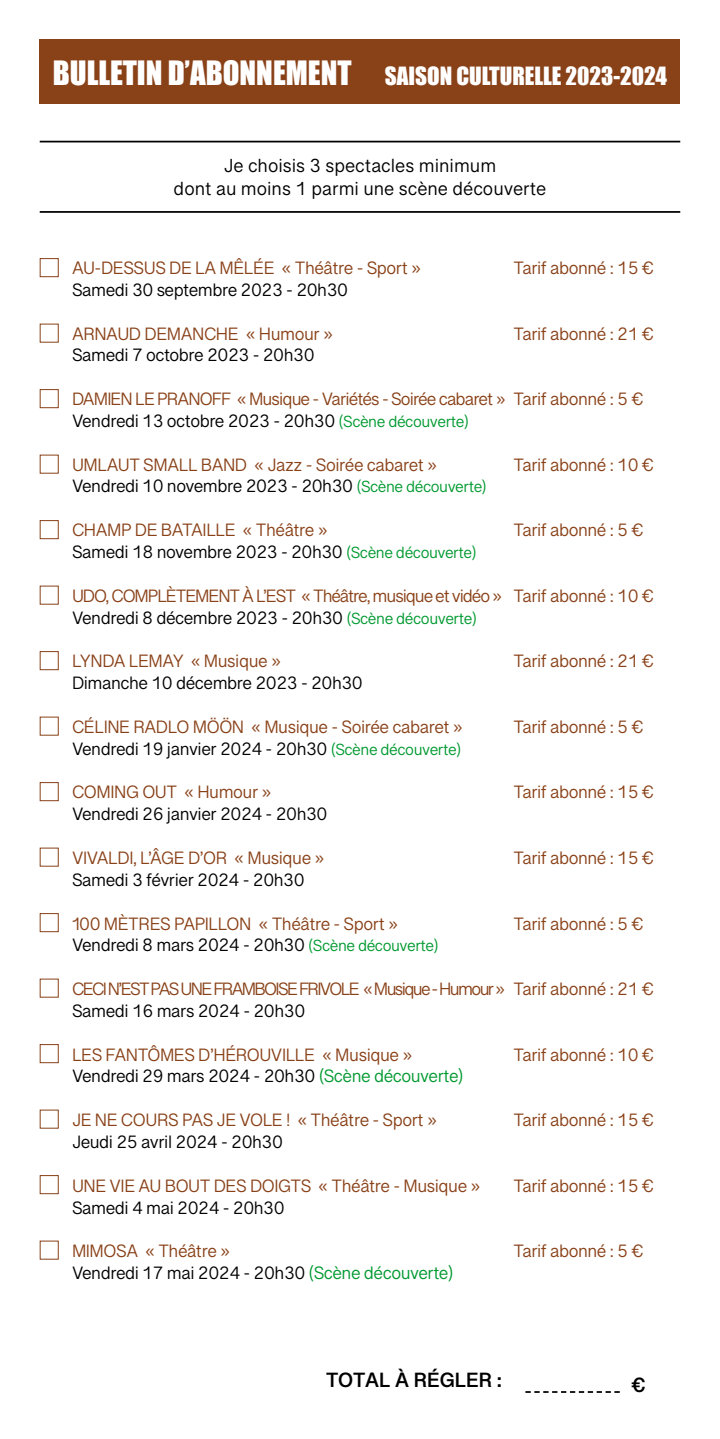
<style>
.page{position:relative;width:720px;height:1439px;background:#fff}
.page>*{position:absolute;margin:0;border:0;box-sizing:border-box;transform-origin:0 0}
.t1{font:23.1px "Impact";color:#fff}
.t2{font:700 21px "Grantha Sangam MN";color:#000}
.t3{font:19.25px/23.1px "Grantha Sangam MN";color:#000;text-align:center}
.t4{font:18.2px "Grantha Sangam MN";letter-spacing:-.025em;color:#894118}
.t5{font:18.2px "Grantha Sangam MN";letter-spacing:-.025em;color:#000}
.t6{font:18.2px/21.9px "Grantha Sangam MN";letter-spacing:-.05em;color:#894118}
.t7{font:18.2px/21.9px "Grantha Sangam MN";letter-spacing:-.06em;color:#894118}
.t8{font:18.2px "Grantha Sangam MN";letter-spacing:-.09em;color:#894118}
.s1{font-size:30.8px}
.s2{color:#000}
.s3{font-size:16.45px;color:#009930}
.s4{color:#009930}
</style>
<div class="page">
<div style="left:40px;top:40px;width:640px;height:64px;background:#894118"></div>
<svg style="left:525px;top:1391px;width:94px;height:1px"></svg>
<hr style="left:40px;top:211px;width:640px;height:2px;background:#000">
<hr style="left:40px;top:141px;width:640px;height:1px;background:#000">
<div style="left:40px;top:258px;width:19px;height:19px;border:1px solid #894118"></div>
<div style="left:40px;top:324px;width:19px;height:19px;border:1px solid #894118"></div>
<div style="left:40px;top:389px;width:19px;height:19px;border:1px solid #894118"></div>
<div style="left:40px;top:455px;width:19px;height:18px;border:1px solid #894118"></div>
<div style="left:40px;top:520px;width:19px;height:19px;border:1px solid #894118"></div>
<div style="left:40px;top:585px;width:19px;height:19px;border:1px solid #894118"></div>
<div style="left:40px;top:651px;width:19px;height:19px;border:1px solid #894118"></div>
<div style="left:40px;top:716px;width:19px;height:19px;border:1px solid #894118"></div>
<div style="left:40px;top:782px;width:19px;height:19px;border:1px solid #894118"></div>
<div style="left:40px;top:847px;width:19px;height:19px;border:1px solid #894118"></div>
<div style="left:40px;top:913px;width:19px;height:19px;border:1px solid #894118"></div>
<div style="left:40px;top:978px;width:19px;height:19px;border:1px solid #894118"></div>
<div style="left:40px;top:1044px;width:19px;height:19px;border:1px solid #894118"></div>
<div style="left:40px;top:1109px;width:19px;height:19px;border:1px solid #894118"></div>
<div style="left:40px;top:1175px;width:19px;height:19px;border:1px solid #894118"></div>
<div style="left:40px;top:1240px;width:19px;height:19px;border:1px solid #894118"></div>
<p class="t1" style="left:53px;top:58px;width:615px"><span class="s1">BULLETIN D’ABONNEMENT</span> SAISON CULTURELLE 2023-2024</p>
<p class="t3" style="left:173px;top:154px;width:374px">Je choisis 3 spectacles minimum<br>dont au moins 1 parmi une scène découverte</p>
<p class="t4" style="left:72px;top:257px;width:350px">AU-DESSUS DE LA MÊLÉE « Théâtre - Sport »</p>
<p class="t4" style="left:513px;top:257px;width:142px">Tarif abonné : 15 €</p>
<p class="t5" style="left:72px;top:279px;width:277px">Samedi 30 septembre 2023 - 20h30</p>
<p class="t4" style="left:72px;top:323px;width:262px">ARNAUD DEMANCHE « Humour »</p>
<p class="t4" style="left:513px;top:323px;width:142px">Tarif abonné : 21 €</p>
<p class="t5" style="left:72px;top:344px;width:244px">Samedi 7 octobre 2023 - 20h30</p>
<p class="t6" style="left:72px;top:388px;width:572px">DAMIEN LE PRANOFF « Musique - Variétés - Soirée cabaret » Tarif abonné : 5 €<br><span class="s2">Vendredi 13 octobre 2023 - 20h30</span> <span class="s3">(Scène découverte)</span></p>
<p class="t4" style="left:72px;top:454px;width:366px">UMLAUT SMALL BAND « Jazz - Soirée cabaret »</p>
<p class="t4" style="left:513px;top:454px;width:142px">Tarif abonné : 10 €</p>
<p class="t5" style="left:72px;top:475px;width:416px">Vendredi 10 novembre 2023 - 20h30 <span class="s3">(Scène découverte)</span></p>
<p class="t4" style="left:72px;top:519px;width:257px">CHAMP DE BATAILLE « Théâtre »</p>
<p class="t4" style="left:513px;top:519px;width:131px">Tarif abonné : 5 €</p>
<p class="t5" style="left:72px;top:541px;width:406px">Samedi 18 novembre 2023 - 20h30 <span class="s3">(Scène découverte)</span></p>
<p class="t7" style="left:72px;top:584px;width:583px">UDO, COMPLÈTEMENT À L’EST « Théâtre, musique et vidéo » Tarif abonné : 10 €<br><span class="s2">Vendredi 8 décembre 2023 - 20h30</span> <span class="s3">(Scène découverte)</span></p>
<p class="t4" style="left:72px;top:650px;width:210px">LYNDA LEMAY « Musique »</p>
<p class="t4" style="left:513px;top:650px;width:142px">Tarif abonné : 21 €</p>
<p class="t5" style="left:72px;top:672px;width:292px">Dimanche 10 décembre 2023 - 20h30</p>
<p class="t4" style="left:72px;top:716px;width:392px">CÉLINE RADLO MÖÖN « Musique - Soirée cabaret »</p>
<p class="t4" style="left:513px;top:716px;width:131px">Tarif abonné : 5 €</p>
<p class="t5" style="left:72px;top:738px;width:390px">Vendredi 19 janvier 2024 - 20h30 <span class="s3">(Scène découverte)</span></p>
<p class="t4" style="left:72px;top:781px;width:201px">COMING OUT « Humour »</p>
<p class="t4" style="left:513px;top:781px;width:142px">Tarif abonné : 15 €</p>
<p class="t5" style="left:72px;top:803px;width:257px">Vendredi 26 janvier 2024 - 20h30</p>
<p class="t4" style="left:72px;top:847px;width:254px">VIVALDI, L’ÂGE D’OR « Musique »</p>
<p class="t4" style="left:513px;top:847px;width:142px">Tarif abonné : 15 €</p>
<p class="t5" style="left:72px;top:869px;width:234px">Samedi 3 février 2024 - 20h30</p>
<p class="t4" style="left:72px;top:912px;width:327px">100 MÈTRES PAPILLON « Théâtre - Sport »</p>
<p class="t4" style="left:513px;top:912px;width:131px">Tarif abonné : 5 €</p>
<p class="t5" style="left:72px;top:934px;width:368px">Vendredi 8 mars 2024 - 20h30 <span class="s3">(Scène découverte)</span></p>
<p class="t8" style="left:72px;top:978px;width:583px">CECIN’EST PAS UNE FRAMBOISE FRIVOLE « Musique - Humour » Tarif abonné : 21 €</p>
<p class="t5" style="left:72px;top:1000px;width:235px">Samedi 16 mars 2024 - 20h30</p>
<p class="t4" style="left:72px;top:1043px;width:342px">LES FANTÔMES D’HÉROUVILLE « Musique »</p>
<p class="t4" style="left:513px;top:1043px;width:142px">Tarif abonné : 10 €</p>
<p class="t5" style="left:72px;top:1065px;width:393px">Vendredi 29 mars 2024 - 20h30 <span class="s4">(Scène découverte)</span></p>
<p class="t4" style="left:72px;top:1109px;width:366px">JE NE COURS PAS JE VOLE ! « Théâtre - Sport »</p>
<p class="t4" style="left:513px;top:1109px;width:142px">Tarif abonné : 15 €</p>
<p class="t5" style="left:72px;top:1131px;width:212px">Jeudi 25 avril 2024 - 20h30</p>
<p class="t4" style="left:72px;top:1174px;width:410px">UNE VIE AU BOUT DES DOIGTS « Théâtre - Musique »</p>
<p class="t4" style="left:513px;top:1174px;width:142px">Tarif abonné : 15 €</p>
<p class="t5" style="left:72px;top:1196px;width:214px">Samedi 4 mai 2024 - 20h30</p>
<p class="t4" style="left:72px;top:1240px;width:160px">MIMOSA « Théâtre »</p>
<p class="t4" style="left:513px;top:1240px;width:131px">Tarif abonné : 5 €</p>
<p class="t5" style="left:72px;top:1262px;width:383px">Vendredi 17 mai 2024 - 20h30 <span class="s4">(Scène découverte)</span></p>
<p class="t2" style="left:326px;top:1367px;width:177px">TOTAL À RÉGLER :</p>
<p class="t2" style="left:631px;top:1372px;width:16px">€</p>
</div>
